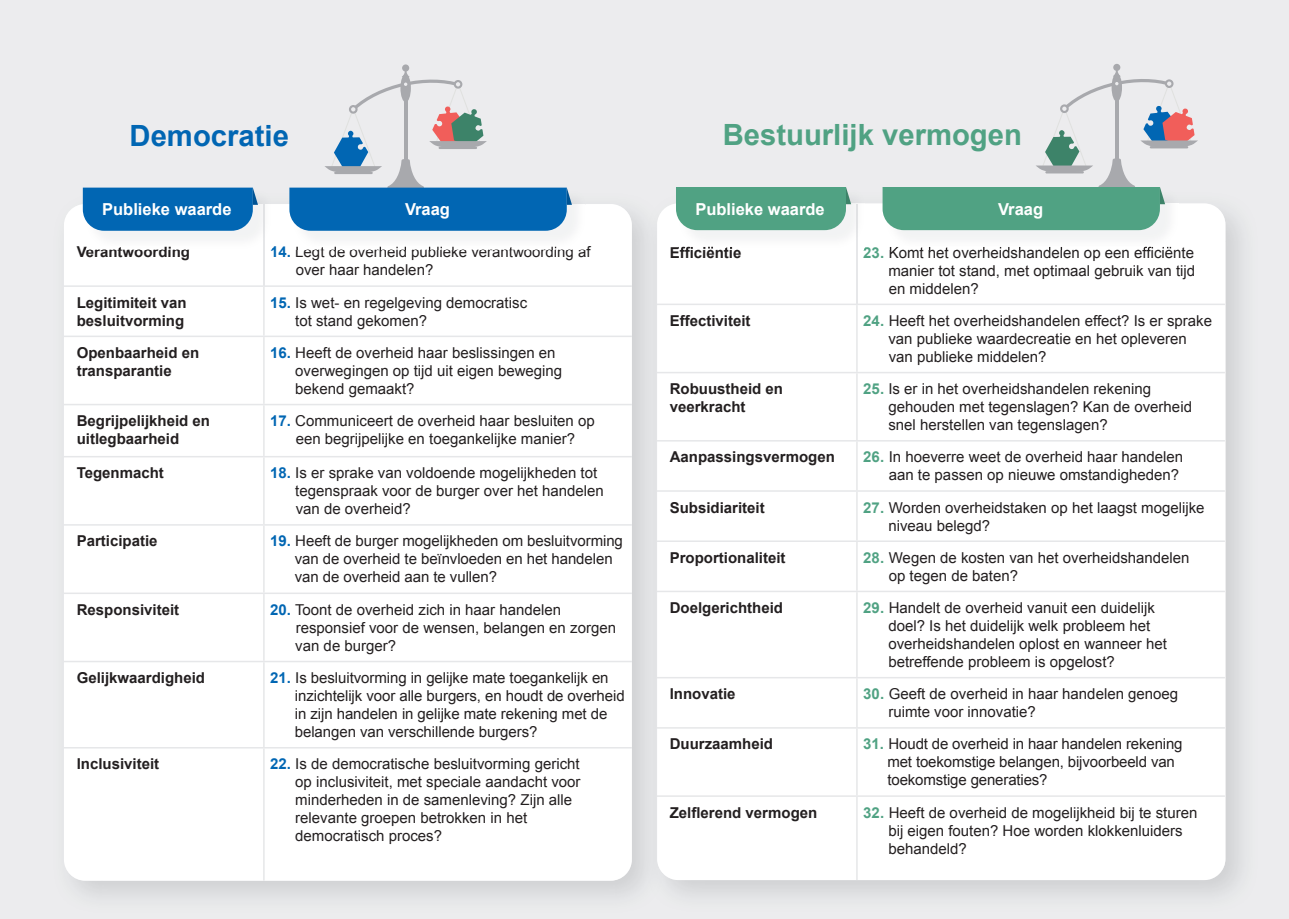
<style>
.page{position:relative;width:1289px;height:919px;background:#fff}
.page>*{position:absolute;margin:0;border:0;box-sizing:border-box;transform-origin:0 0}
.t1{font:700 29.25px "Arial";color:#50a283}
.t2{font:700 29.25px "Arial";color:#0166b3}
.t3{font:700 16.5px "Arial";color:#fff}
.t4{font:15px/18px "Arial";color:#231f20}
.t5{font:700 15px/18px "Arial";color:#231f20}
.s1{font-weight:700;color:#0166b3}
.s2{font-weight:700;color:#50a283}
</style>
<div class="page">
<div style="left:0;top:0;width:1288px;height:918px;background:#ececee"></div>
<div style="left:402px;top:64px;width:7px;height:8px;background:#a8a9ad;border-radius:50%"></div>
<img style="left:67px;top:191px;width:35px;height:706px">
<div style="left:615px;top:242px;width:29px;height:655px;background:#d8d9db"></div>
<div style="left:102px;top:880px;width:513px;height:17px;background:#dadbdd"></div>
<div style="left:64px;top:204px;width:568px;height:676px;background:#fff;border-radius:21px"></div>
<hr style="left:64px;top:285px;width:200px;height:2px;background:#e6e7e9">
<hr style="left:264px;top:285px;width:368px;height:2px;background:#e6e7e9">
<hr style="left:64px;top:335px;width:200px;height:2px;background:#e6e7e9">
<hr style="left:264px;top:335px;width:368px;height:2px;background:#e6e7e9">
<hr style="left:64px;top:404px;width:200px;height:1px;background:#e6e7e9">
<hr style="left:264px;top:404px;width:368px;height:1px;background:#e6e7e9">
<hr style="left:64px;top:456px;width:200px;height:1px;background:#e6e7e9">
<hr style="left:264px;top:456px;width:368px;height:1px;background:#e6e7e9">
<hr style="left:64px;top:524px;width:200px;height:1px;background:#e6e7e9">
<hr style="left:264px;top:524px;width:368px;height:1px;background:#e6e7e9">
<hr style="left:64px;top:592px;width:200px;height:2px;background:#e6e7e9">
<hr style="left:264px;top:592px;width:368px;height:2px;background:#e6e7e9">
<hr style="left:64px;top:660px;width:200px;height:2px;background:#e6e7e9">
<hr style="left:264px;top:660px;width:368px;height:2px;background:#e6e7e9">
<hr style="left:64px;top:747px;width:200px;height:1px;background:#e6e7e9">
<hr style="left:264px;top:747px;width:368px;height:1px;background:#e6e7e9">
<hr style="left:263px;top:204px;width:2px;height:81px;background:#e6e7e9">
<hr style="left:263px;top:287px;width:2px;height:48px;background:#e6e7e9">
<hr style="left:263px;top:337px;width:2px;height:67px;background:#e6e7e9">
<hr style="left:263px;top:405px;width:2px;height:51px;background:#e6e7e9">
<hr style="left:263px;top:457px;width:2px;height:67px;background:#e6e7e9">
<hr style="left:263px;top:525px;width:2px;height:67px;background:#e6e7e9">
<hr style="left:263px;top:594px;width:2px;height:66px;background:#e6e7e9">
<hr style="left:263px;top:662px;width:2px;height:85px;background:#e6e7e9">
<hr style="left:263px;top:748px;width:2px;height:132px;background:#e6e7e9">
<img style="left:85px;top:247px;width:104px;height:3px">
<img style="left:296px;top:246px;width:289px;height:4px">
<svg style="left:83px;top:187px;width:175px;height:44px;background:#116fb7"></svg>
<svg style="left:289px;top:71px;width:283px;height:160px"></svg>
<div style="left:1113px;top:64px;width:7px;height:7px;background:#a8a9ad;border-radius:50%"></div>
<img style="left:1222px;top:211px;width:20px;height:30px">
<img style="left:1208px;top:241px;width:34px;height:655px">
<div style="left:657px;top:203px;width:568px;height:677px;background:#fff;border-radius:21px"></div>
<hr style="left:657px;top:303px;width:200px;height:2px;background:#e6e7e9">
<hr style="left:857px;top:303px;width:367px;height:2px;background:#e6e7e9">
<hr style="left:657px;top:372px;width:200px;height:1px;background:#e6e7e9">
<hr style="left:857px;top:372px;width:367px;height:1px;background:#e6e7e9">
<hr style="left:657px;top:440px;width:200px;height:1px;background:#e6e7e9">
<hr style="left:857px;top:440px;width:367px;height:1px;background:#e6e7e9">
<hr style="left:657px;top:490px;width:200px;height:1px;background:#e6e7e9">
<hr style="left:857px;top:490px;width:367px;height:1px;background:#e6e7e9">
<hr style="left:657px;top:540px;width:200px;height:2px;background:#e6e7e9">
<hr style="left:857px;top:540px;width:367px;height:2px;background:#e6e7e9">
<hr style="left:657px;top:590px;width:200px;height:2px;background:#e6e7e9">
<hr style="left:857px;top:590px;width:367px;height:2px;background:#e6e7e9">
<hr style="left:856px;top:204px;width:1px;height:99px;background:#e6e7e9">
<hr style="left:856px;top:305px;width:1px;height:67px;background:#e6e7e9">
<hr style="left:856px;top:373px;width:1px;height:67px;background:#e6e7e9">
<hr style="left:856px;top:441px;width:1px;height:49px;background:#e6e7e9">
<hr style="left:856px;top:491px;width:1px;height:49px;background:#e6e7e9">
<hr style="left:856px;top:542px;width:1px;height:48px;background:#e6e7e9">
<hr style="left:856px;top:592px;width:1px;height:85px;background:#e6e7e9">
<hr style="left:856px;top:678px;width:1px;height:49px;background:#e6e7e9">
<hr style="left:856px;top:728px;width:1px;height:67px;background:#e6e7e9">
<hr style="left:856px;top:796px;width:1px;height:84px;background:#e6e7e9">
<hr style="left:657px;top:677px;width:200px;height:1px;background:#e6e7e9">
<hr style="left:857px;top:677px;width:367px;height:1px;background:#e6e7e9">
<hr style="left:657px;top:727px;width:200px;height:1px;background:#e6e7e9">
<hr style="left:857px;top:727px;width:367px;height:1px;background:#e6e7e9">
<hr style="left:657px;top:795px;width:200px;height:1px;background:#e6e7e9">
<hr style="left:857px;top:795px;width:367px;height:1px;background:#e6e7e9">
<img style="left:682px;top:199px;width:176px;height:50px">
<img style="left:856px;top:204px;width:1px;height:45px">
<img style="left:678px;top:247px;width:62px;height:2px">
<img style="left:889px;top:247px;width:283px;height:2px">
<div style="left:676px;top:187px;width:175px;height:43px;background:#50a283"></div>
<svg style="left:882px;top:70px;width:315px;height:160px"></svg>
<h1 class="t2" style="left:130px;top:116px;width:161px">Democratie</h1>
<h1 class="t1" style="left:722px;top:116px;width:301px">Bestuurlijk vermogen</h1>
<p class="t3" style="left:102px;top:198px;width:131px">Publieke waarde</p>
<p class="t3" style="left:405px;top:198px;width:46px">Vraag</p>
<p class="t3" style="left:695px;top:198px;width:131px">Publieke waarde</p>
<p class="t3" style="left:998px;top:198px;width:46px">Vraag</p>
<p class="t5" style="left:77px;top:244px;width:115px">Verantwoording</p>
<p class="t4" style="left:296px;top:243px;width:296px;text-indent:-25px"><span class="s1">14.</span> Legt de overheid publieke verantwoording af over haar handelen?</p>
<p class="t5" style="left:77px;top:294px;width:112px">Legitimiteit van besluitvorming</p>
<p class="t4" style="left:295px;top:293px;width:233px;text-indent:-25px"><span class="s1">15.</span> Is wet- en regelgeving democratisc tot stand gekomen?</p>
<p class="t5" style="left:77px;top:344px;width:124px">Openbaarheid en transparantie</p>
<p class="t4" style="left:295px;top:344px;width:268px;text-indent:-25px"><span class="s1">16.</span> Heeft de overheid haar beslissingen en overwegingen op tijd uit eigen beweging bekend gemaakt?</p>
<p class="t5" style="left:77px;top:412px;width:135px">Begrijpelijkheid en uitlegbaarheid</p>
<p class="t4" style="left:270px;top:412px;width:326px;text-align:center"><span class="s1">17.</span> Communiceert de overheid haar besluiten op een begrijpelijke en toegankelijke manier?</p>
<p class="t5" style="left:77px;top:464px;width:89px">Tegenmacht</p>
<p class="t4" style="left:295px;top:464px;width:310px;text-indent:-25px"><span class="s1">18.</span> Is er sprake van voldoende mogelijkheden tot tegenspraak voor de burger over het handelen van de overheid?</p>
<p class="t5" style="left:77px;top:532px;width:82px">Participatie</p>
<p class="t4" style="left:295px;top:532px;width:329px;text-indent:-25px"><span class="s1">19.</span> Heeft de burger mogelijkheden om besluitvorming van de overheid te beïnvloeden en het handelen van de overheid aan te vullen?</p>
<p class="t5" style="left:77px;top:601px;width:104px">Responsiviteit</p>
<p class="t4" style="left:295px;top:600px;width:322px;text-indent:-25px"><span class="s1">20.</span> Toont de overheid zich in haar handelen responsief voor de wensen, belangen en zorgen van de burger?</p>
<p class="t5" style="left:77px;top:669px;width:130px">Gelijkwaardigheid</p>
<p class="t4" style="left:295px;top:669px;width:331px;text-indent:-25px"><span class="s1">21.</span> Is besluitvorming in gelijke mate toegankelijk en inzichtelijk voor alle burgers, en houdt de overheid in zijn handelen in gelijke mate rekening met de belangen van verschillende burgers?</p>
<p class="t5" style="left:77px;top:755px;width:84px">Inclusiviteit</p>
<p class="t4" style="left:295px;top:755px;width:287px;text-indent:-25px"><span class="s1">22.</span> Is de democratische besluitvorming gericht op inclusiviteit, met speciale aandacht voor minderheden in de samenleving? Zijn alle relevante groepen betrokken in het democratisch proces?</p>
<p class="t5" style="left:669px;top:244px;width:73px">Efficiëntie</p>
<p class="t4" style="left:888px;top:243px;width:308px;text-align:justify;text-indent:-25px"><span class="s2">23.</span> Komt het overheidshandelen op een efficiënte manier tot stand, met optimaal gebruik van tijd en middelen?</p>
<p class="t5" style="left:669px;top:312px;width:82px">Effectiviteit</p>
<p class="t4" style="left:888px;top:312px;width:325px;text-indent:-25px"><span class="s2">24.</span> Heeft het overheidshandelen effect? Is er sprake van publieke waardecreatie en het opleveren van publieke middelen?</p>
<p class="t5" style="left:669px;top:380px;width:115px">Robuustheid en veerkracht</p>
<p class="t4" style="left:888px;top:380px;width:305px;text-indent:-25px"><span class="s2">25.</span> Is er in het overheidshandelen rekening gehouden met tegenslagen? Kan de overheid snel herstellen van tegenslagen?</p>
<p class="t5" style="left:669px;top:448px;width:167px">Aanpassingsvermogen</p>
<p class="t4" style="left:863px;top:448px;width:321px;text-align:right"><span class="s2">26.</span> In hoeverre weet de overheid haar handelen aan te passen op nieuwe omstandigheden?</p>
<p class="t5" style="left:669px;top:498px;width:97px">Subsidiariteit</p>
<p class="t4" style="left:888px;top:498px;width:318px;text-indent:-25px"><span class="s2">27.</span> Worden overheidstaken op het laagst mogelijke niveau belegd?</p>
<p class="t5" style="left:669px;top:549px;width:117px">Proportionaliteit</p>
<p class="t4" style="left:888px;top:548px;width:302px;text-indent:-25px"><span class="s2">28.</span> Wegen de kosten van het overheidshandelen op tegen de baten?</p>
<p class="t5" style="left:669px;top:599px;width:115px">Doelgerichtheid</p>
<p class="t4" style="left:888px;top:598px;width:280px;text-indent:-25px"><span class="s2">29.</span> Handelt de overheid vanuit een duidelijk doel? Is het duidelijk welk probleem het overheidshandelen oplost en wanneer het betreffende probleem is opgelost?</p>
<p class="t5" style="left:669px;top:685px;width:67px">Innovatie</p>
<p class="t4" style="left:888px;top:685px;width:291px;text-indent:-25px"><span class="s2">30.</span> Geeft de overheid in haar handelen genoeg ruimte voor innovatie?</p>
<p class="t5" style="left:669px;top:735px;width:105px">Duurzaamheid</p>
<p class="t4" style="left:887px;top:735px;width:297px;text-indent:-24px"><span class="s2">31.</span> Houdt de overheid in haar handelen rekening met toekomstige belangen, bijvoorbeeld van toekomstige generaties?</p>
<p class="t5" style="left:669px;top:803px;width:149px">Zelflerend vermogen</p>
<p class="t4" style="left:888px;top:803px;width:310px;text-indent:-25px"><span class="s2">32.</span> Heeft de overheid de mogelijkheid bij te sturen bij eigen fouten? Hoe worden klokkenluiders behandeld?</p>
</div>
